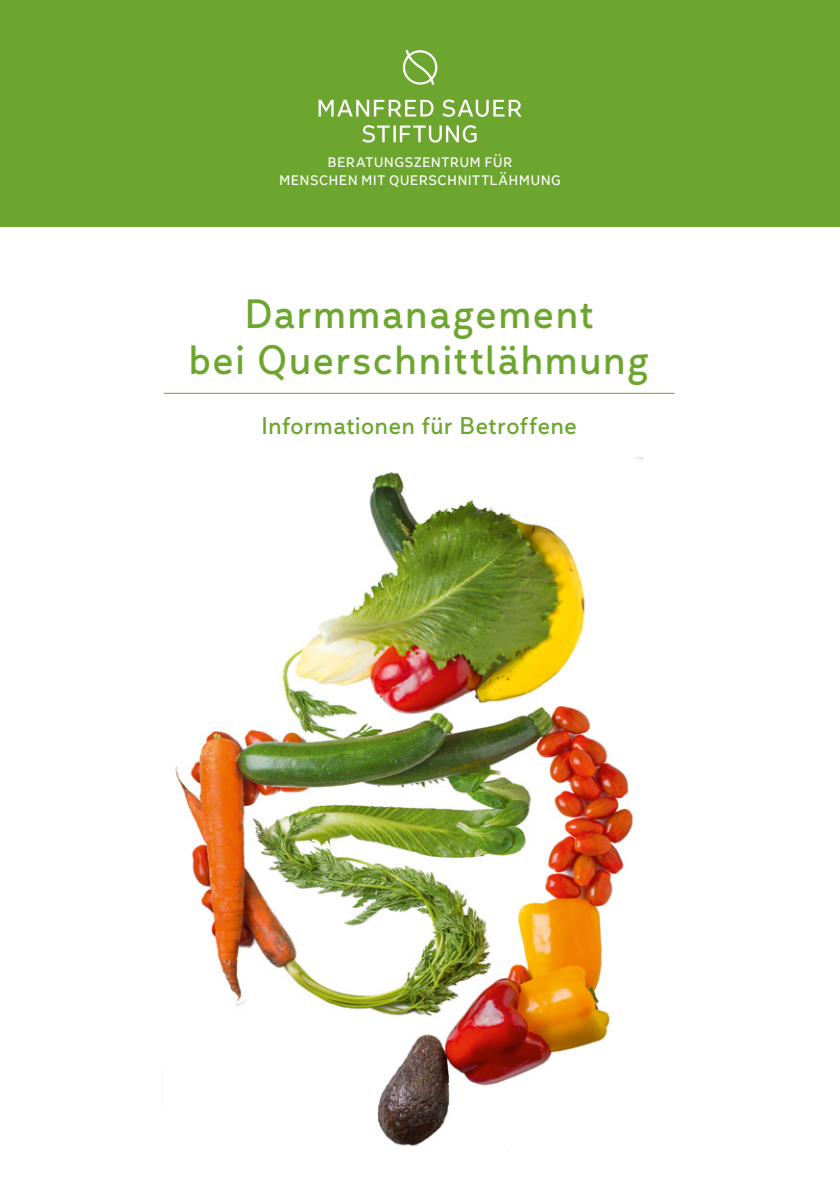
<style>
.page{position:relative;width:840px;height:1191px;background:#fff}
.page>*{position:absolute;margin:0;border:0;box-sizing:border-box;transform-origin:0 0}
.t1{font:44px/46px "Leto Text Sans";letter-spacing:.015em;color:#6da62e;text-align:center}
.t2{font:26px "Leto Text Sans";letter-spacing:-.005em;color:#6da62e}
.t3{font:14.8px/17.8px "Leto Text Sans";letter-spacing:.015em;color:#fff;text-align:center}
</style>
<div class="page">
<img style="left:175px;top:457px;width:467px;height:689px">
<div style="left:0;top:0;width:839px;height:227px;background:#6da62e"></div>
<hr style="left:164px;top:393px;width:510px;height:1px;background:#6da62e">
<svg style="left:402px;top:50px;width:36px;height:35px"></svg>
<svg style="left:362px;top:125px;width:114px;height:18px"></svg>
<svg style="left:318px;top:99px;width:203px;height:18px"></svg>
<p class="t3" style="left:279px;top:153px;width:283px">BERATUNGSZENTRUM FÜR<br>MENSCHEN MIT QUERSCHNITTLÄHMUNG</p>
<h1 class="t1" style="left:188px;top:291px;width:462px">Darmmanagement<br>bei Querschnittlähmung</h1>
<h2 class="t2" style="left:261px;top:408px;width:317px">Informationen für Betroffene</h2>
</div>
